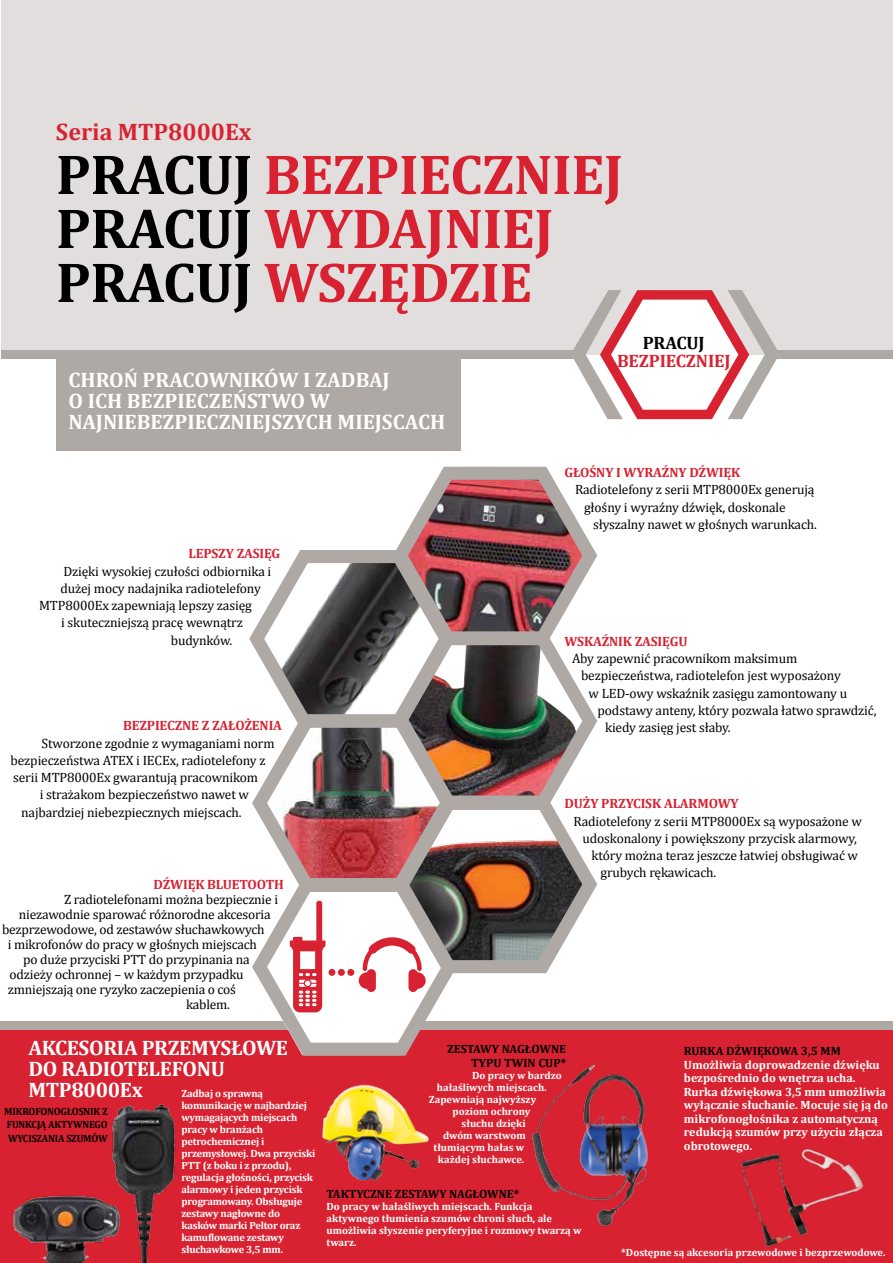
<style>
.page{position:relative;width:893px;height:1263px;background:#fff}
.page>*{position:absolute;margin:0;border:0;box-sizing:border-box;transform-origin:0 0}
.t1{font:700 57px/54px "Cambria";letter-spacing:-.01em;color:#d82231}
.t2{font:700 24px "Cambria";color:#d82231}
.t3{font:700 21px/21px "Cambria";letter-spacing:-.01em;color:#fff}
.t4{font:700 18px "Cambria";letter-spacing:-.01em;color:#d82231}
.t5{font:700 18px "Cambria";letter-spacing:-.01em;color:#000}
.t6{font:13.5px/17.2px "Cambria";letter-spacing:-.01em;color:#000}
.t7{font:700 13.5px "Cambria";letter-spacing:-.01em;color:#d82231}
.t8{font:700 12px/13.5px "Cambria";color:#fff}
.t9{font:700 12px/13.5px "Cambria";color:#000;text-align:right}
.t10{font:700 10.5px/12px "Cambria";color:#fff}
.t11{font:700 10.5px/12px "Cambria";letter-spacing:-.02em;color:#fff}
.t12{font:700 10.5px/13.5px "Cambria";letter-spacing:-.02em;color:#000;text-align:justify;scale:.95 1}
.s1{color:#000}
</style>
<div class="page">
<div style="left:1px;top:0;width:892px;height:355px;background:#e1dedd"></div>
<div style="left:0;top:1030px;width:893px;height:233px;background:#d82231"></div>
<div style="left:0;top:1021px;width:893px;height:9px;background:#afa9a6"></div>
<div style="left:1px;top:350px;width:578px;height:9px;background:#afa9a6"></div>
<div style="left:771px;top:350px;width:122px;height:9px;background:#afa9a6"></div>
<svg style="left:573px;top:290px;width:204px;height:129px"></svg>
<div style="left:56px;top:357px;width:405px;height:94px;background:#afa9a6"></div>
<img style="left:321px;top:1084px;width:109px;height:97px">
<img style="left:12px;top:1195px;width:94px;height:68px">
<img style="left:106px;top:1103px;width:70px;height:160px">
<img style="left:740px;top:1148px;width:124px;height:99px">
<img style="left:531px;top:1064px;width:117px;height:163px">
<img style="left:249px;top:467px;width:348px;height:589px">
<div style="left:338px;top:969px;width:7px;height:7px;background:#d82231;border-radius:50%"></div>
<div style="left:328px;top:969px;width:7px;height:7px;background:#d82231;border-radius:50%"></div>
<div style="left:347px;top:969px;width:7px;height:7px;background:#d82231;border-radius:50%"></div>
<h2 class="t2" style="left:56px;top:117px;width:197px">Seria MTP8000Ex</h2>
<h1 class="t1" style="left:56px;top:146px;width:569px"><span class="s1">PRACUJ</span> BEZPIECZNIEJ<br><span class="s1">PRACUJ</span> WYDAJNIEJ<br><span class="s1">PRACUJ</span> WSZĘDZIE</h1>
<h3 class="t3" style="left:68px;top:368px;width:378px">CHROŃ PRACOWNIKÓW I ZADBAJ<br>O ICH BEZPIECZEŃSTWO W<br>NAJNIEBEZPIECZNIEJSZYCH MIEJSCACH</h3>
<p class="t7" style="left:188px;top:546px;width:93px">LEPSZY ZASIĘG</p>
<p class="t6" style="left:63px;top:562px;width:209px">Dzięki wysokiej czułości odbiornika i</p>
<p class="t6" style="left:60px;top:580px;width:202px">dużej mocy nadajnika radiotelefony</p>
<p class="t6" style="left:39px;top:597px;width:214px">MTP8000Ex zapewniają lepszy zasięg</p>
<p class="t6" style="left:61px;top:614px;width:183px">i skuteczniejszą pracę wewnątrz</p>
<p class="t6" style="left:171px;top:631px;width:63px">budynków.</p>
<p class="t7" style="left:123px;top:717px;width:161px">BEZPIECZNE Z ZAŁOŻENIA</p>
<p class="t6" style="left:42px;top:734px;width:234px">Stworzone zgodnie z wymaganiami norm</p>
<p class="t6" style="left:11px;top:751px;width:256px">bezpieczeństwa ATEX i IECEx, radiotelefony z</p>
<p class="t6" style="left:13px;top:769px;width:246px">serii MTP8000Ex gwarantują pracownikom</p>
<p class="t6" style="left:40px;top:786px;width:211px">i strażakom bezpieczeństwo nawet w</p>
<p class="t6" style="left:21px;top:803px;width:222px">najbardziej niebezpiecznych miejscach.</p>
<p class="t7" style="left:154px;top:876px;width:132px">DŹWIĘK BLUETOOTH</p>
<p class="t6" style="left:64px;top:890px;width:216px">Z radiotelefonami można bezpiecznie i</p>
<p class="t6" style="left:19px;top:905px;width:253px">niezawodnie sparować różnorodne akcesoria</p>
<p class="t6" style="left:2px;top:920px;width:264px">bezprzewodowe, od zestawów słuchawkowych</p>
<p class="t6" style="left:8px;top:935px;width:251px">i mikrofonów do pracy w głośnych miejscach</p>
<p class="t6" style="left:23px;top:950px;width:228px">po duże przyciski PTT do przypinania na</p>
<p class="t6" style="left:10px;top:965px;width:235px">odzieży ochronnej – w każdym przypadku</p>
<p class="t6" style="left:8px;top:980px;width:230px">zmniejszają one ryzyko zaczepienia o coś</p>
<p class="t6" style="left:186px;top:995px;width:45px">kablem.</p>
<h3 class="t5" style="left:643px;top:332px;width:64px">PRACUJ</h3>
<h3 class="t4" style="left:617px;top:350px;width:115px">BEZPIECZNIEJ</h3>
<p class="t7" style="left:564px;top:464px;width:177px">GŁOŚNY I WYRAŹNY DŹWIĘK</p>
<p class="t6" style="left:584px;top:481px;width:232px;text-indent:-9px">Radiotelefony z serii MTP8000Ex generują głośny i wyraźny dźwięk, doskonale</p>
<p class="t6" style="left:593px;top:516px;width:225px">słyszalny nawet w głośnych warunkach.</p>
<p class="t7" style="left:565px;top:633px;width:124px">WSKAŹNIK ZASIĘGU</p>
<p class="t6" style="left:572px;top:650px;width:227px">Aby zapewnić pracownikom maksimum</p>
<p class="t6" style="left:581px;top:667px;width:261px">bezpieczeństwa, radiotelefon jest wyposażony</p>
<p class="t6" style="left:589px;top:684px;width:260px">w LED-owy wskaźnik zasięgu zamontowany u</p>
<p class="t6" style="left:598px;top:702px;width:280px">podstawy anteny, który pozwala łatwo sprawdzić,</p>
<p class="t6" style="left:605px;top:719px;width:127px">kiedy zasięg jest słaby.</p>
<p class="t7" style="left:565px;top:795px;width:176px">DUŻY PRZYCISK ALARMOWY</p>
<p class="t6" style="left:574px;top:812px;width:290px">Radiotelefony z serii MTP8000Ex są wyposażone w</p>
<p class="t6" style="left:583px;top:829px;width:276px">udoskonalony i powiększony przycisk alarmowy,</p>
<p class="t6" style="left:592px;top:847px;width:268px">który można teraz jeszcze łatwiej obsługiwać w</p>
<p class="t6" style="left:601px;top:864px;width:117px">grubych rękawicach.</p>
<h3 class="t3" style="left:28px;top:1036px;width:261px">AKCESORIA PRZEMYSŁOWE<br>DO RADIOTELEFONU<br>MTP8000Ex</h3>
<p class="t11" style="left:181px;top:1087px;width:135px">Zadbaj o sprawną komunikację w najbardziej wymagających miejscach pracy w branżach petrochemicznej i przemysłowej. Dwa przyciski<br>PTT (z boku i z przodu), regulacja głośności, przycisk alarmowy i jeden przycisk programowany. Obsługuje zestawy nagłowne do kasków marki Peltor oraz kamuflowane zestawy słuchawkowe 3,5 mm.</p>
<p class="t12" style="left:4px;top:1104px;width:110px">MIKROFONOGŁOSNIK Z FUNKCJĄ AKTYWNEGO WYCISZANIA SZUMÓW</p>
<p class="t9" style="left:447px;top:1042px;width:121px">ZESTAWY NAGŁOWNE<br>TYPU TWIN CUP*</p>
<p class="t10" style="left:472px;top:1069px;width:91px">Do pracy w bardzo</p>
<p class="t10" style="left:437px;top:1081px;width:111px">hałaśliwych miejscach.</p>
<p class="t10" style="left:429px;top:1093px;width:109px">Zapewniają najwyższy</p>
<p class="t10" style="left:453px;top:1105px;width:79px">poziom ochrony</p>
<p class="t10" style="left:462px;top:1117px;width:66px">słuchu dzięki</p>
<p class="t10" style="left:443px;top:1129px;width:84px">dwóm warstwom</p>
<p class="t10" style="left:433px;top:1141px;width:92px">tłumiącym hałas w</p>
<p class="t10" style="left:438px;top:1153px;width:88px">każdej słuchawce.</p>
<p class="t9" style="left:327px;top:1187px;width:194px">TAKTYCZNE ZESTAWY NAGŁOWNE*</p>
<p class="t10" style="left:327px;top:1200px;width:256px">Do pracy w hałaśliwych miejscach. Funkcja aktywnego tłumienia szumów chroni słuch, ale umożliwia słyszenie peryferyjne i rozmowy twarzą w twarz.</p>
<p class="t9" style="left:684px;top:1044px;width:158px">RURKA DŹWIĘKOWA 3,5 MM</p>
<p class="t8" style="left:684px;top:1057px;width:205px">Umożliwia doprowadzenie dźwięku bezpośrednio do wnętrza ucha.<br>Rurka dźwiękowa 3,5 mm umożliwia wyłącznie słuchanie. Mocuje się ją do mikrofonogłośnika z automatyczną redukcją szumów przy użyciu złącza obrotowego.</p>
<p class="t10" style="left:621px;top:1246px;width:266px">*Dostępne są akcesoria przewodowe i bezprzewodowe.</p>
</div>
